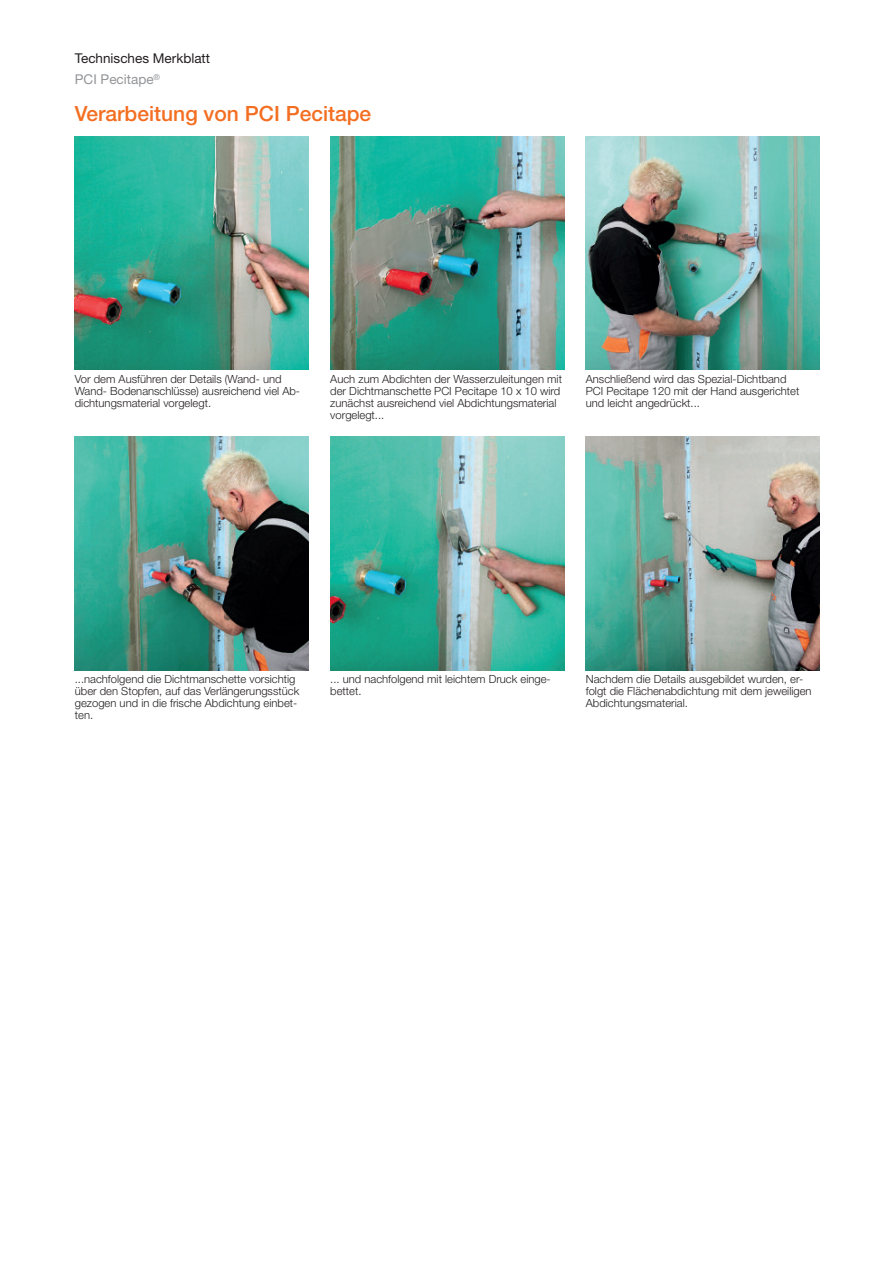
<style>
.page{position:relative;width:893px;height:1263px;background:#fff}
.page>*{position:absolute;margin:0;border:0;box-sizing:border-box;transform-origin:0 0}
.t1{font:500 21px "Helvetica Neue LT Pro";color:#f36e21}
.t2{font:13.5px/21.3px "Helvetica Neue LT Pro";color:#231f20}
.t3{font:300 11.25px/12px "Helvetica Neue LT Pro";color:#231f20}
.s1{color:#939598}
</style>
<div class="page">
<img style="left:75px;top:136px;width:234px;height:234px">
<img style="left:330px;top:136px;width:234px;height:234px">
<img style="left:586px;top:136px;width:234px;height:234px">
<img style="left:586px;top:436px;width:234px;height:234px">
<img style="left:330px;top:436px;width:234px;height:234px">
<img style="left:75px;top:436px;width:234px;height:234px">
<p class="t2" style="left:75px;top:49px;width:137px">Technisches Merkblatt<br><span class="s1">PCI Pecitape</span><sup>®</sup></p>
<h1 class="t1" style="left:75px;top:106px;width:298px">Verarbeitung von PCI Pecitape</h1>
<p class="t3" style="left:75px;top:374px;width:227px">Vor dem Ausführen der Details (Wand- und<br>Wand- Bodenanschlüsse) ausreichend viel Ab&shy;dichtungsmaterial vorgelegt.</p>
<p class="t3" style="left:330px;top:374px;width:233px">Auch zum Abdichten der Wasserzuleitungen mit der Dichtmanschette PCI Pecitape 10 x 10 wird zunächst ausreichend viel Abdichtungsmaterial vorgelegt...</p>
<p class="t3" style="left:586px;top:374px;width:215px">Anschließend wird das Spezial-Dichtband<br>PCI Pecitape 120 mit der Hand ausgerichtet und leicht angedrückt...</p>
<p class="t3" style="left:75px;top:674px;width:226px">...nachfolgend die Dichtmanschette vorsichtig über den Stopfen, auf das Verlängerungsstück gezogen und in die frische Abdichtung einbet&shy;ten.</p>
<p class="t3" style="left:330px;top:674px;width:222px">... und nachfolgend mit leichtem Druck einge&shy;bettet.</p>
<p class="t3" style="left:586px;top:674px;width:227px">Nachdem die Details ausgebildet wurden, er&shy;folgt die Flächenabdichtung mit dem jeweiligen<br>Abdichtungsmaterial.</p>
</div>
